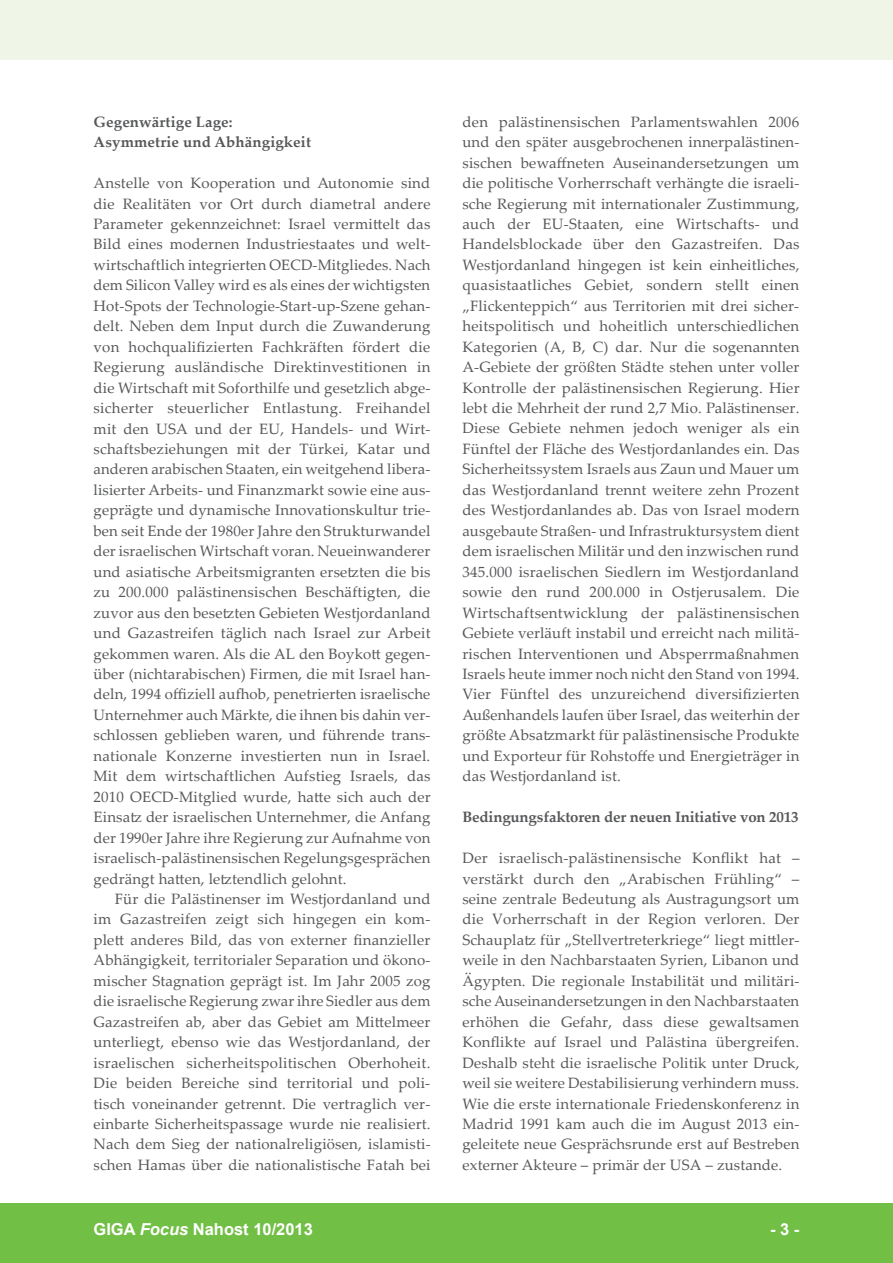
<style>
.page{position:relative;width:893px;height:1263px;background:#fff}
.page>*{position:absolute;margin:0;border:0;box-sizing:border-box;transform-origin:0 0}
.t1{font:700 16.5px "Arial";color:#fff}
.t2{font:15px/20.4px "Palatino Linotype";letter-spacing:.01em;color:#57585a;text-align:justify}
.t3{font:700 15px "Palatino Linotype";letter-spacing:-.01em;color:#57585a}
.t4{font:700 15px/20.4px "Palatino Linotype";letter-spacing:.01em;color:#57585a}
.s1{font-style:italic}
</style>
<div class="page">
<div style="left:0;top:1203px;width:893px;height:60px;background:#71bf44"></div>
<div style="left:0;top:0;width:893px;height:60px;background:#eff6e8"></div>
<p class="t4" style="left:94px;top:111px;width:219px">Gegenwärtige Lage:<br>Asymmetrie und Abhängigkeit</p>
<p class="t2" style="left:94px;top:172px;width:339px">Anstelle von Kooperation und Autonomie sind die Realitäten vor Ort durch diametral andere Parameter gekennzeichnet: Israel vermittelt das Bild eines modernen Industriestaates und welt&shy;wirtschaftlich integrierten OECD-Mitgliedes. Nach dem Silicon Valley wird es als eines der wichtigsten Hot-Spots der Technologie-Start-up-Szene gehan&shy;delt. Neben dem Input durch die Zuwanderung von hochqualifizierten Fachkräften fördert die Regierung ausländische Direktinvestitionen in die Wirtschaft mit Soforthilfe und gesetzlich abge&shy;sicherter steuerlicher Entlastung. Freihandel mit den USA und der EU, Handels- und Wirt&shy;schaftsbeziehungen mit der Türkei, Katar und anderen arabischen Staaten, ein weitgehend libera&shy;lisierter Arbeits- und Finanzmarkt sowie eine aus&shy;geprägte und dynamische Innovationskultur trie&shy;ben seit Ende der 1980er Jahre den Strukturwandel der israelischen Wirtschaft voran. Neueinwanderer und asiatische Arbeitsmigranten ersetzten die bis zu 200.000 palästinensischen Beschäftigten, die zuvor aus den besetzten Gebieten Westjordanland und Gazastreifen täglich nach Israel zur Arbeit gekommen waren. Als die AL den Boykott gegen&shy;über (nichtarabischen) Firmen, die mit Israel han&shy;deln, 1994 offiziell aufhob, penetrierten israelische Unternehmer auch Märkte, die ihnen bis dahin ver&shy;schlossen geblieben waren, und führende trans&shy;nationale Konzerne investierten nun in Israel.<br>Mit dem wirtschaftlichen Aufstieg Israels, das 2010 OECD-Mitglied wurde, hatte sich auch der Einsatz der israelischen Unternehmer, die Anfang der 1990er Jahre ihre Regierung zur Aufnahme von israelisch-palästinensischen Regelungsgesprächen gedrängt hatten, letztendlich gelohnt.</p>
<p class="t2" style="left:94px;top:888px;width:339px;text-indent:21px">Für die Palästinenser im Westjordanland und im Gazastreifen zeigt sich hingegen ein kom&shy;plett anderes Bild, das von externer finanzieller Abhängigkeit, territorialer Separation und ökono&shy;mischer Stagnation geprägt ist. Im Jahr 2005 zog die israelische Regierung zwar ihre Siedler aus dem Gazastreifen ab, aber das Gebiet am Mittelmeer unterliegt, ebenso wie das Westjordanland, der israelischen sicherheitspolitischen Oberhoheit.<br>Die beiden Bereiche sind territorial und poli&shy;tisch voneinander getrennt. Die vertraglich ver&shy;einbarte Sicherheitspassage wurde nie realisiert.<br>Nach dem Sieg der nationalreligiösen, islamisti&shy;schen Hamas über die nationalistische Fatah bei</p>
<p class="t2" style="left:462px;top:111px;width:339px">den palästinensischen Parlamentswahlen 2006 und den später ausgebrochenen innerpalästinen&shy;sischen bewaffneten Auseinandersetzungen um die politische Vorherrschaft verhängte die israeli&shy;sche Regierung mit internationaler Zustimmung, auch der EU-Staaten, eine Wirtschafts- und Handelsblockade über den Gazastreifen. Das Westjordanland hingegen ist kein einheitliches, quasistaatliches Gebiet, sondern stellt einen „Flickenteppich“ aus Territorien mit drei sicher&shy;heitspolitisch und hoheitlich unterschiedlichen Kategorien (A, B, C) dar. Nur die sogenannten A-Gebiete der größten Städte stehen unter voller Kontrolle der palästinensischen Regierung. Hier lebt die Mehrheit der rund 2,7 Mio. Palästinenser.<br>Diese Gebiete nehmen jedoch weniger als ein Fünftel der Fläche des Westjordanlandes ein. Das Sicherheitssystem Israels aus Zaun und Mauer um das Westjordanland trennt weitere zehn Prozent des Westjordanlandes ab. Das von Israel modern ausgebaute Straßen- und Infrastruktursystem dient dem israelischen Militär und den inzwischen rund 345.000 israelischen Siedlern im Westjordanland sowie den rund 200.000 in Ostjerusalem. Die Wirtschaftsentwicklung der palästinensischen Gebiete verläuft instabil und erreicht nach militä&shy;rischen Interventionen und Absperrmaßnahmen Israels heute immer noch nicht den Stand von 1994.<br>Vier Fünftel des unzureichend diversifizierten Außenhandels laufen über Israel, das weiterhin der größte Absatzmarkt für palästinensische Produkte und Exporteur für Rohstoffe und Energieträger in das Westjordanland ist.</p>
<p class="t3" style="left:462px;top:806px;width:338px">Bedingungsfaktoren der neuen Initiative von 2013</p>
<p class="t2" style="left:462px;top:847px;width:339px">Der israelisch-palästinensische Konflikt hat ‒ verstärkt durch den „Arabischen Frühling“ ‒ seine zentrale Bedeutung als Austragungsort um die Vorherrschaft in der Region verloren. Der Schauplatz für „Stellvertreterkriege“ liegt mittler&shy;weile in den Nachbarstaaten Syrien, Libanon und Ägypten. Die regionale Instabilität und militäri&shy;sche Auseinandersetzungen in den Nachbarstaaten erhöhen die Gefahr, dass diese gewaltsamen Konflikte auf Israel und Palästina übergreifen.<br>Deshalb steht die israelische Politik unter Druck, weil sie weitere Destabilisierung verhindern muss.<br>Wie die erste internationale Friedenskonferenz in Madrid 1991 kam auch die im August 2013 ein&shy;geleitete neue Gesprächsrunde erst auf Bestreben externer Akteure ‒ primär der USA ‒ zustande.</p>
<p class="t1" style="left:94px;top:1218px;width:221px">GIGA <span class="s1">Focus</span> Nahost 10/2013</p>
<p class="t1" style="left:770px;top:1218px;width:31px">- 3 -</p>
</div>
